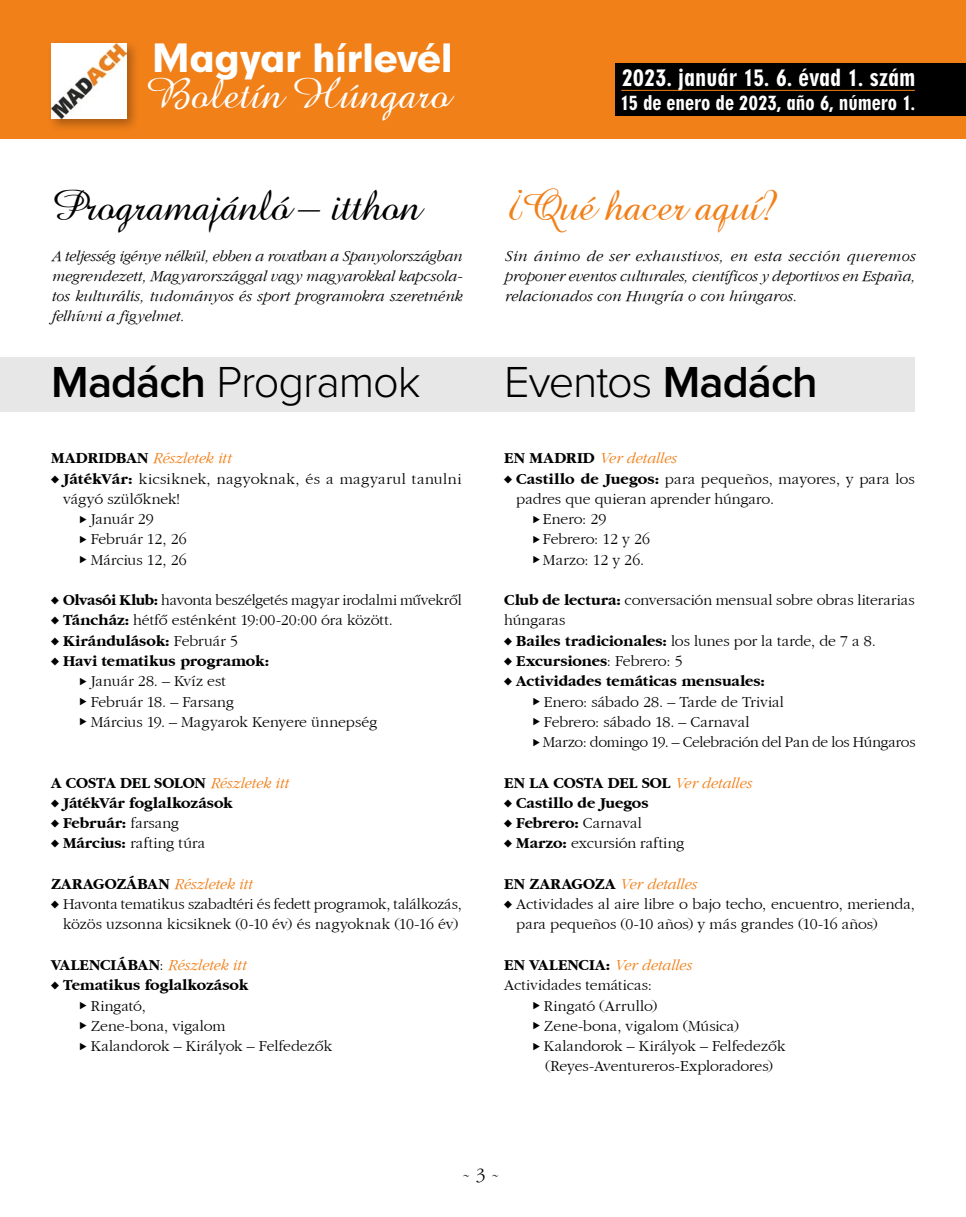
<style>
.page{position:relative;width:966px;height:1217px;background:#fff}
.page>*{position:absolute;margin:0;border:0;box-sizing:border-box;transform-origin:0 0}
.t1{font:300 45px "Proxima Nova";letter-spacing:-.025em;color:#000}
.t2{font:45px "Amazone HU Normal";letter-spacing:-.02em;color:#000}
.t3{font:45px "Amazone HU Normal";color:#fff}
.t4{font:45px "Amazone HU Normal";letter-spacing:-.015em;color:#f18019}
.t5{font:900 37.35px "OT Geometric 706";letter-spacing:-.02em;color:#fff}
.t6{font:900 condensed 22.65px "OT Geometric 706";color:#fff}
.t7{font:900 condensed 19.5px "OT Geometric 706";letter-spacing:-.005em;color:#fff}
.t8{font:19.5px "H Garamond";color:#000}
.t9{font:15.75px "H Garamond";color:#000}
.t10{font:italic 15.75px/20.2px "H Garamond";color:#000;text-align:justify}
.t11{font:700 15.75px/20.2px "H Garamond";letter-spacing:.005em;color:#000}
.t12{font:italic 15.75px "H Garamond";color:#f18019}
.t13{font:15.75px "H Garamond";letter-spacing:.025em;color:#000}
.t14{font:700 15.75px "H Garamond";letter-spacing:.025em;color:#000}
.t15{font:700 15.75px "H Garamond";letter-spacing:.035em;color:#000}
.s1{font-weight:600}
.s2{font-weight:700;font-style:normal;color:#000}
.s3{font-family:"Proxima Nova";font-weight:600}
.s4{font-weight:700}
.s5{font-family:"Proxima Nova";font-weight:600;font-size:12px}
.s6{font-weight:400}
.s7{font-weight:400;font-style:italic;color:#f18019}
.s8{font-style:normal;color:#000}
</style>
<div class="page">
<div style="left:0;top:0;width:965px;height:139px;background:#f18019"></div>
<div style="left:46px;top:39px;width:94px;height:93px;background:#000;opacity:.3"></div>
<img style="left:51px;top:44px;width:75px;height:75px">
<div style="left:614px;top:63px;width:351px;height:52px;background:#000"></div>
<hr style="left:621px;top:90px;width:293px;height:1px;background:#f18019">
<div style="left:0;top:357px;width:914px;height:55px;background:#e7e7e7"></div>
<h2 class="t5" style="left:152px;top:32px;width:302px">Magyar hírlevél</h2>
<h1 class="t3" style="left:145px;top:68px;width:306px">Boletín Húngaro</h1>
<h3 class="t6" style="left:621px;top:63px;width:295px">2023. január 15. 6. évad 1. szám</h3>
<p class="t7" style="left:620px;top:91px;width:297px">15 de enero de 2023, año 6, número 1.</p>
<h1 class="t2" style="left:51px;top:180px;width:371px">Programajánló – itthon</h1>
<h1 class="t4" style="left:504px;top:180px;width:274px">¿Qué hacer aquí?</h1>
<p class="t10" style="left:51px;top:246px;width:413px">A teljesség igénye nélkül, ebben a rovatban a Spanyolországban megrendezett, Magyarországgal vagy magyarokkal kapcsola&shy;tos kulturális, tudományos és sport programokra szeretnénk felhívni a figyelmet.</p>
<h1 class="t1" style="left:51px;top:356px;width:371px"><span class="s1">Madách</span> Programok</h1>
<p class="t12" style="left:51px;top:450px;width:181px"><span class="s2">Madridban</span> Részletek itt</p>
<p class="t13" style="left:51px;top:470px;width:412px"><span class="s3">♦</span> <span class="s4">JátékVár:</span> kicsiknek, nagyoknak, és a magyarul tanulni</p>
<p class="t9" style="left:63px;top:490px;width:118px">vágyó szülőknek!</p>
<p class="t9" style="left:80px;top:510px;width:75px"><span class="s5">⊲</span> Január 29</p>
<p class="t9" style="left:80px;top:530px;width:109px"><span class="s5">⊲</span> Február 12, 26</p>
<p class="t9" style="left:80px;top:551px;width:109px"><span class="s5">⊲</span> Március 12, 26</p>
<p class="t9" style="left:51px;top:591px;width:412px"><span class="s3">♦</span> <span class="s4">Olvasói Klub:</span> havonta beszélgetés magyar irodalmi művekről</p>
<p class="t9" style="left:51px;top:611px;width:343px"><span class="s3">♦</span> <span class="s4">Táncház:</span> hétfő esténként 19:00-20:00 óra között.</p>
<p class="t11" style="left:51px;top:630px;width:188px"><span class="s3">♦</span> Kirándulások: <span class="s6">Február 5</span></p>
<p class="t11" style="left:51px;top:650px;width:219px"><span class="s3">♦</span> Havi tematikus programok:</p>
<p class="t9" style="left:80px;top:672px;width:148px"><span class="s5">⊲</span> Január 28. – Kvíz est</p>
<p class="t9" style="left:80px;top:692px;width:156px"><span class="s5">⊲</span> Február 18. – Farsang</p>
<p class="t9" style="left:80px;top:713px;width:299px"><span class="s5">⊲</span> Március 19. – Magyarok Kenyere ünnepség</p>
<p class="t11" style="left:51px;top:772px;width:238px">A Co sta del Solon <span class="s7">Részletek itt </span><span class="s3">♦</span> JátékVár foglalkozások<br><span class="s3">♦</span> Február: <span class="s6">farsang<br></span><span class="s3">♦</span> Március: <span class="s6">rafting túra</span></p>
<p class="t12" style="left:51px;top:875px;width:202px"><span class="s2">Zaragozában</span> Részletek itt</p>
<p class="t9" style="left:51px;top:895px;width:412px"><span class="s3">♦</span> Havonta tematikus szabadtéri és fedett programok, találkozás,</p>
<p class="t9" style="left:63px;top:915px;width:396px">közös uzsonna kicsiknek (0-10 év) és nagyoknak (10-16 év)</p>
<p class="t12" style="left:51px;top:956px;width:196px"><span class="s2">Valenciában</span><span class="s8">:</span> Részletek itt</p>
<p class="t11" style="left:51px;top:974px;width:198px"><span class="s3">♦</span> Tematikus foglalkozások</p>
<p class="t9" style="left:80px;top:996px;width:68px"><span class="s5">⊲</span> Ringató,</p>
<p class="t9" style="left:80px;top:1016px;width:147px"><span class="s5">⊲</span> Zene-bona, vigalom</p>
<p class="t9" style="left:80px;top:1037px;width:254px"><span class="s5">⊲</span> Kalandorok – Királyok – Felfedezők</p>
<p class="t10" style="left:504px;top:246px;width:412px">Sin ánimo de ser exhaustivos, en esta sección queremos proponer eventos culturales, científicos y deportivos en España, relacionados con Hungría o con húngaros.</p>
<h1 class="t1" style="left:504px;top:356px;width:315px">Eventos <span class="s1">Madách</span></h1>
<p class="t12" style="left:504px;top:450px;width:173px"><span class="s2">En Madrid</span> Ver detalles</p>
<p class="t9" style="left:504px;top:470px;width:412px"><span class="s3">♦</span> <span class="s4">Castillo de Juegos:</span> para pequeños, mayores, y para los</p>
<p class="t9" style="left:516px;top:490px;width:259px">padres que quieran aprender húngaro.</p>
<p class="t9" style="left:532px;top:510px;width:75px"><span class="s5">⊲</span> Enero: 29</p>
<p class="t9" style="left:532px;top:530px;width:119px"><span class="s5">⊲</span> Febrero: 12 y 26</p>
<p class="t9" style="left:532px;top:551px;width:113px"><span class="s5">⊲</span> Marzo: 12 y 26.</p>
<p class="t9" style="left:504px;top:591px;width:412px"><span class="s4">Club de lectura:</span> conversación mensual sobre obras literarias</p>
<p class="t9" style="left:504px;top:611px;width:63px">húngaras</p>
<p class="t9" style="left:504px;top:632px;width:373px"><span class="s3">♦</span> <span class="s4">Bailes tradicionales:</span> los lunes por la tarde, de 7 a 8.</p>
<p class="t11" style="left:504px;top:650px;width:180px"><span class="s3">♦</span> Excursiones<span class="s6">: Febrero: 5</span></p>
<p class="t11" style="left:504px;top:671px;width:262px"><span class="s3">♦</span> Actividades temáticas mensuales:</p>
<p class="t9" style="left:532px;top:692px;width:253px"><span class="s5">⊲</span> Enero: sábado 28. – Tarde de Trivial</p>
<p class="t9" style="left:532px;top:713px;width:218px"><span class="s5">⊲</span> Febrero: sábado 18. – Carnaval</p>
<p class="t9" style="left:532px;top:733px;width:384px"><span class="s5">⊲</span> Marzo: domingo 19. – Celebración del Pan de los Húngaros</p>
<p class="t11" style="left:504px;top:772px;width:249px">En la Co sta del Sol <span class="s7">Ver detalles </span><span class="s3">♦</span> Castillo de Juegos<br><span class="s3">♦</span> Febrero: <span class="s6">Carnaval<br></span><span class="s3">♦</span> Marzo: <span class="s6">excursión rafting</span></p>
<p class="t15" style="left:504px;top:874px;width:91px">En Zaragoza</p>
<p class="t12" style="left:619px;top:875px;width:79px">Ver detalles</p>
<p class="t9" style="left:504px;top:895px;width:412px"><span class="s3">♦</span> Actividades al aire libre o bajo techo, encuentro, merienda,</p>
<p class="t9" style="left:516px;top:915px;width:363px">para pequeños (0-10 años) y más grandes (10-16 años)</p>
<p class="t14" style="left:504px;top:955px;width:188px">En Valencia: <span class="s7">Ver detalles</span></p>
<p class="t9" style="left:504px;top:976px;width:149px">Actividades temáticas:</p>
<p class="t9" style="left:532px;top:996px;width:126px"><span class="s5">⊲</span> Ringató (Arrullo)</p>
<p class="t9" style="left:532px;top:1016px;width:208px"><span class="s5">⊲</span> Zene-bona, vigalom (Música)</p>
<p class="t9" style="left:532px;top:1037px;width:254px"><span class="s5">⊲</span> Kalandorok – Királyok – Felfedezők</p>
<p class="t9" style="left:545px;top:1057px;width:230px">(Reyes-Aventureros-Exploradores)</p>
<p class="t8" style="left:462px;top:1169px;width:39px">˜ 3 ˜</p>
</div>
